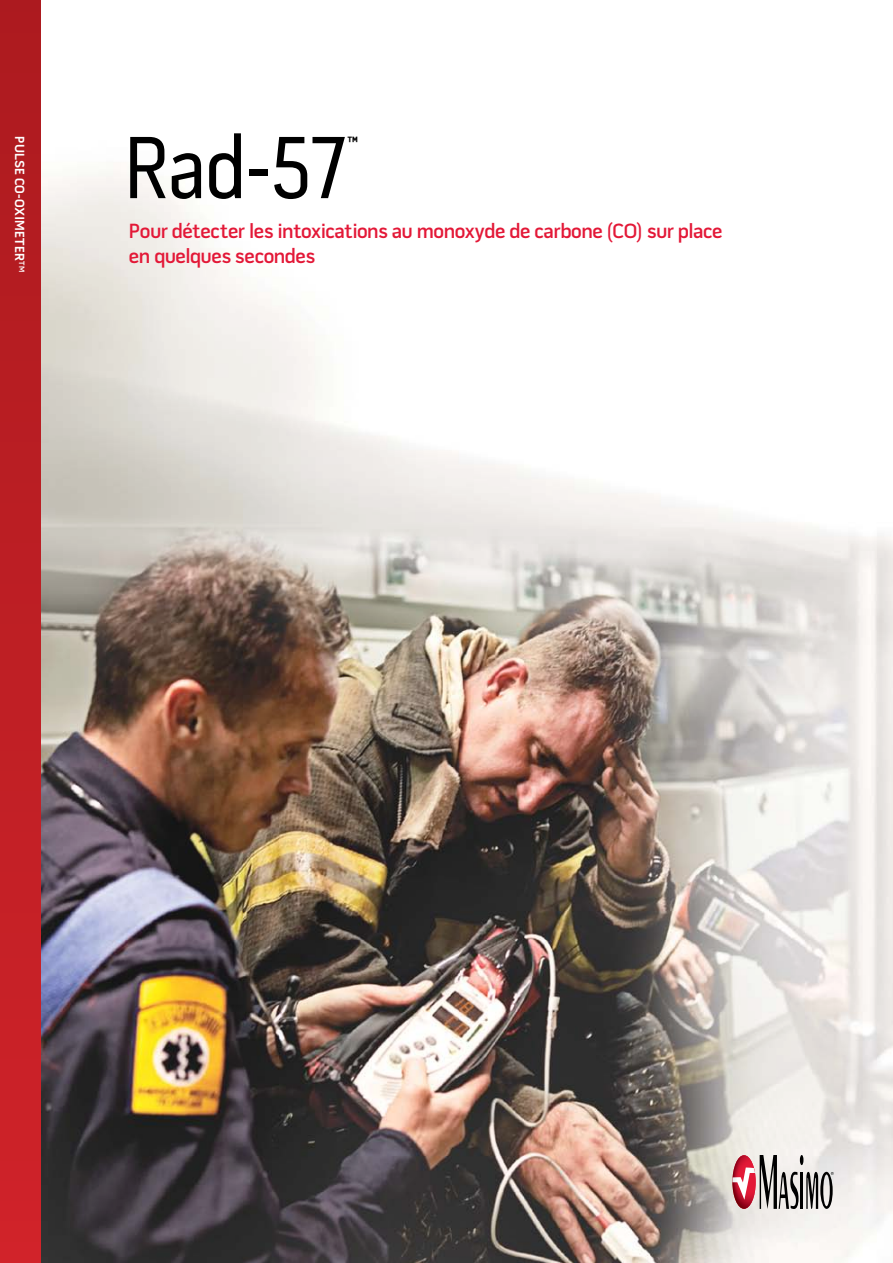
<style>
.page{position:relative;width:893px;height:1263px;background:#fff}
.page>*{position:absolute;margin:0;border:0;box-sizing:border-box;transform-origin:0 0}
.t1{font:90px "Pill Gothic Cn 300 mg";color:#000}
.t2{font:26.25px "Pill Gothic Cn 300 mg";color:#000}
.t3{font:600 21px/25.2px "Pill Gothic 600 mg";letter-spacing:-.02em;color:#e31837}
.t4{font:700 13.5px "Pill Gothic 600 mg";letter-spacing:.005em;color:#fff}
</style>
<div class="page">
<img style="left:40px;top:61px;width:853px;height:1202px">
<svg style="left:732px;top:1155px;width:102px;height:54px;background:#ae9496"></svg>
<div style="left:0;top:0;width:40px;height:1263px;background:linear-gradient(to bottom,#ac1b1f,#cf2329)"></div>
<p class="t4" style="left:25px;top:136px;width:136px;rotate:90deg">Pulse CO-Oximeter<sup>TM</sup></p>
<h1 class="t1" style="left:123px;top:132px;width:226px">Rad-57</h1>
<p class="t2" style="left:347px;top:136px;width:14px">™</p>
<p class="t3" style="left:129px;top:220px;width:595px">Pour détecter les intoxications au monoxyde de carbone (CO) sur place en quelques secondes</p>
</div>
